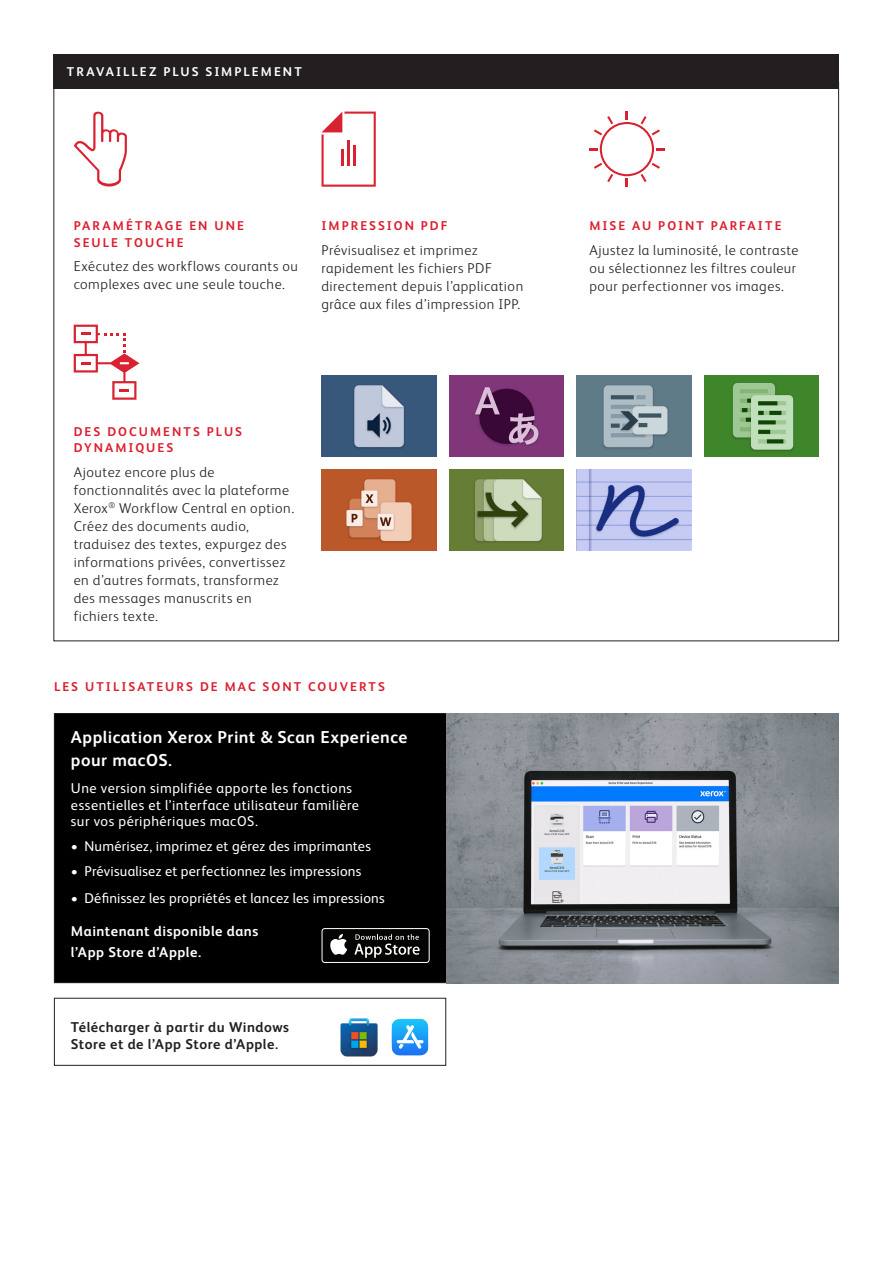
<style>
.page{position:relative;width:893px;height:1263px;background:#fff}
.page>*{position:absolute;margin:0;border:0;box-sizing:border-box;transform-origin:0 0}
.Body_Subhead_Level_2{font:700 17.25px/22.5px "Xerox Sans";letter-spacing:.025em;color:#fff}
.Body_Text{font:300 14.25px/18px "Xerox Sans";letter-spacing:.035em;color:#231f20}
.Body_Text-2{font:14.25px/16.5px "Xerox Sans";letter-spacing:.025em;color:#fff}
.Body_Subhead_Level_2-2{font:700 14.25px/16.5px "Xerox Sans";letter-spacing:.04em;color:#231f20}
.Body_Subhead_Level_2-3{font:700 14.25px/21px "Xerox Sans";letter-spacing:.04em;color:#fff}
.Body_Subhead{font:700 12.75px/16.5px "Xerox Sans";letter-spacing:.165em;color:#db1e30}
.Body_Subhead-2{font:700 12.75px "Xerox Sans";letter-spacing:.16em;color:#fff}
</style>
<div class="page">
<svg style="left:74px;top:112px;width:53px;height:75px"></svg>
<svg style="left:321px;top:112px;width:55px;height:75px"></svg>
<svg style="left:589px;top:112px;width:75px;height:75px"></svg>
<svg style="left:74px;top:325px;width:65px;height:75px"></svg>
<div style="left:53px;top:54px;width:786px;height:35px;background:#231f20"></div>
<div style="left:54px;top:713px;width:784px;height:270px;background:#000"></div>
<img style="left:446px;top:713px;width:393px;height:270px">
<img style="left:321px;top:376px;width:115px;height:81px">
<img style="left:577px;top:470px;width:114px;height:81px">
<img style="left:449px;top:470px;width:114px;height:81px">
<img style="left:321px;top:470px;width:115px;height:81px">
<img style="left:704px;top:376px;width:115px;height:81px">
<img style="left:577px;top:376px;width:114px;height:81px">
<img style="left:449px;top:376px;width:114px;height:81px">
<div style="left:54px;top:998px;width:392px;height:68px;border:1px solid #231f20"></div>
<img style="left:392px;top:1019px;width:36px;height:36px">
<img style="left:340px;top:1019px;width:38px;height:37px">
<div style="left:322px;top:928px;width:108px;height:34px;background:#040503;border-radius:3px"></div>
<svg style="left:330px;top:934px;width:17px;height:21px"></svg>
<svg style="left:354px;top:934px;width:66px;height:24px"></svg>
<div style="left:322px;top:928px;width:108px;height:35px;border:1px solid #fff;border-radius:3px"></div>
<p class="Body_Subhead-2" style="left:67px;top:63px;width:236px">TRAVAILLEZ PLUS SIMPLEMENT</p>
<p class="Body_Subhead" style="left:74px;top:217px;width:172px">PARAMÉTRAGE EN UNE<br>SEULE TOUCHE</p>
<p class="Body_Text" style="left:74px;top:257px;width:226px">Exécutez des workflows courants ou complexes avec une seule touche.</p>
<p class="Body_Subhead" style="left:321px;top:217px;width:128px">IMPRESSION PDF</p>
<p class="Body_Text" style="left:321px;top:240px;width:203px">Prévisualisez et imprimez rapidement les fichiers PDF directement depuis l’application grâce aux files d’impression IPP.</p>
<p class="Body_Subhead" style="left:74px;top:422px;width:170px">DES DOCUMENTS PLUS<br>DYNAMIQUES</p>
<p class="Body_Text" style="left:74px;top:462px;width:222px">Ajoutez encore plus de fonctionnalités avec la plateforme<br>Xerox<sup>®</sup> Workflow Central en option.<br>Créez des documents audio, traduisez des textes, expurgez des informations privées, convertissez en d’autres formats, transformez des messages manuscrits en fichiers texte.</p>
<p class="Body_Subhead" style="left:54px;top:678px;width:333px">LES UTILISATEURS DE MAC SONT COUVERTS</p>
<p class="Body_Subhead_Level_2" style="left:71px;top:725px;width:338px">Application Xerox Print &amp; Scan Experience pour macOS.</p>
<p class="Body_Text-2" style="left:71px;top:779px;width:290px">Une version simplifiée apporte les fonctions essentielles et l’interface utilisateur familière sur vos périphériques macOS.</p>
<p class="Body_Text-2" style="left:71px;top:837px;width:302px">• Numérisez, imprimez et gérez des imprimantes</p>
<p class="Body_Text-2" style="left:71px;top:862px;width:292px">• Prévisualisez et perfectionnez les impressions</p>
<p class="Body_Text-2" style="left:71px;top:889px;width:315px">• Définissez les propriétés et lancez les impressions</p>
<p class="Body_Subhead_Level_2-3" style="left:71px;top:920px;width:189px">Maintenant disponible dans l’App Store d’Apple.</p>
<p class="Body_Subhead_Level_2-2" style="left:71px;top:1018px;width:220px">Télécharger à partir du Windows<br>Store et de l’App Store d’Apple.</p>
<p class="Body_Subhead" style="left:589px;top:217px;width:194px">MISE AU POINT PARFAITE</p>
<p class="Body_Text" style="left:589px;top:240px;width:211px">Ajustez la luminosité, le contraste ou sélectionnez les filtres couleur pour perfectionner vos images.</p>
</div>
